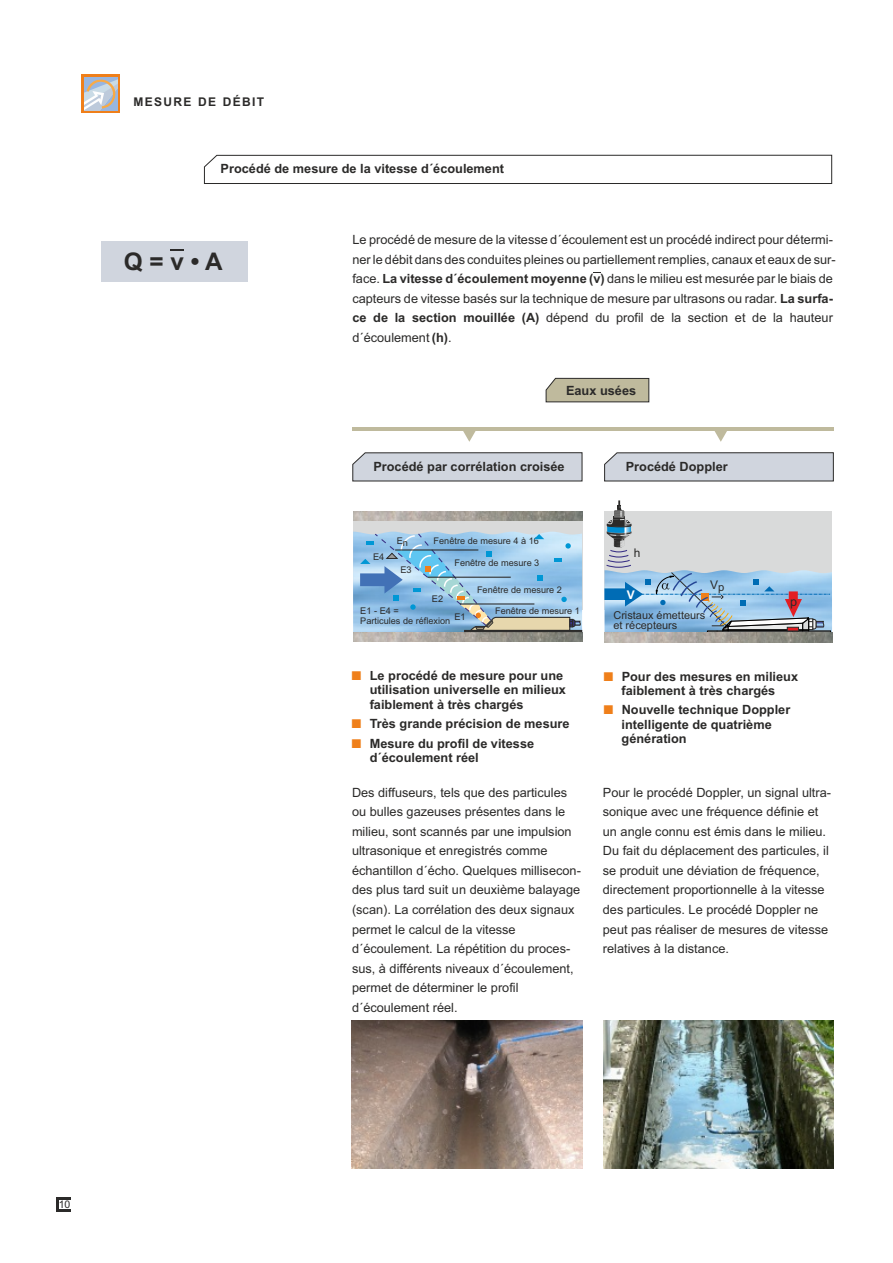
<style>
.page{position:relative;width:893px;height:1263px;background:#fff}
.page>*{position:absolute;margin:0;border:0;box-sizing:border-box;transform-origin:0 0}
.t1{font:700 24.3px "Arial";color:#2b2a29}
.t2{font:12.75px/19.5px "Arial";color:#2b2a29}
.t3{font:700 12.75px/14.2px "Arial";color:#2b2a29}
.t4{font:700 12px "Arial";letter-spacing:.11em;color:#2b2a29}
.t5{font:12px "Arial";color:#2b2a29}
.t6{font:700 12px "Arial";color:#fefefe}
.t7{font:10.95px/10.4px "Arial";color:#2b2a29}
.t8{font:10.5px "Arial";color:#2b2a29}
.t9{font:9.15px/10.2px "Arial";color:#2b2a29}
.s1{font-weight:700}
</style>
<div class="page">
<svg style="left:352px;top:452px;width:231px;height:30px;background:#c5c9d1"></svg>
<svg style="left:604px;top:452px;width:230px;height:30px;background:#c5c9d1"></svg>
<svg style="left:545px;top:378px;width:105px;height:25px;background:#b5b198"></svg>
<img style="left:352px;top:1020px;width:230px;height:148px">
<img style="left:603px;top:1020px;width:231px;height:148px">
<svg style="left:204px;top:154px;width:628px;height:30px"></svg>
<svg style="left:56px;top:1197px;width:15px;height:15px"></svg>
<div style="left:101px;top:241px;width:146px;height:40px;background:#d0d5de"></div>
<svg style="left:171px;top:249px;width:13px;height:1px"></svg>
<hr style="left:352px;top:427px;width:482px;height:3px;background:#bfba9d">
<svg style="left:713px;top:430px;width:15px;height:12px"></svg>
<svg style="left:462px;top:430px;width:15px;height:12px"></svg>
<div style="left:82px;top:75px;width:38px;height:38px;background:#ef7f1a"></div>
<div style="left:84px;top:77px;width:34px;height:34px;background:#98b6e0"></div>
<svg style="left:84px;top:79px;width:34px;height:32px"></svg>
<svg style="left:604px;top:500px;width:227px;height:133px;background:#b6c8d7"></svg>
<svg style="left:604px;top:633px;width:228px;height:9px;background:#a39e96"></svg>
<div style="left:353px;top:519px;width:229px;height:90px;background:#d9dada"></div>
<img style="left:353px;top:532px;width:7px;height:100px">
<img style="left:353px;top:511px;width:229px;height:10px">
<svg style="left:353px;top:632px;width:229px;height:10px;background:#a39e96"></svg>
<svg style="left:360px;top:532px;width:223px;height:101px;background:#97bfdc"></svg>
<p class="t4" style="left:133px;top:97px;width:132px">MESURE DE DÉBIT</p>
<p class="t3" style="left:221px;top:163px;width:285px">Procédé de mesure de la vitesse d´écoulement</p>
<h1 class="t1" style="left:124px;top:252px;width:100px">Q = v • A</h1>
<p class="t2" style="left:352px;top:231px;width:485px">Le procédé de mesure de la vitesse d´écoulement est un procédé indirect pour détermi&shy;ner le débit dans des conduites pleines ou partiellement remplies, canaux et eaux de sur&shy;face. <span class="s1">La vitesse d´écoulement moyenne (v)</span> dans le milieu est mesurée par le biais de capteurs de vitesse basés sur la technique de mesure par ultrasons ou radar. <span class="s1">La surfa&shy;ce de la section mouillée (A)</span> dépend du profil de la section et de la hauteur d´écoulement <span class="s1">(h)</span>.</p>
<p class="t3" style="left:566px;top:385px;width:72px">Eaux usées</p>
<p class="t3" style="left:373px;top:461px;width:193px">Procédé par corrélation croisée</p>
<p class="t3" style="left:626px;top:461px;width:104px">Procédé Doppler</p>
<p class="t9" style="left:373px;top:552px;width:13px">E4</p>
<p class="t9" style="left:397px;top:536px;width:8px">E</p>
<p class="t9" style="left:434px;top:536px;width:107px">Fenêtre de mesure 4 à 16</p>
<p class="t9" style="left:403px;top:539px;width:7px">n</p>
<p class="t9" style="left:400px;top:565px;width:13px">E3</p>
<p class="t9" style="left:454px;top:559px;width:86px">Fenêtre de mesure 3</p>
<p class="t5" style="left:634px;top:548px;width:8px">h</p>
<p class="t9" style="left:432px;top:595px;width:13px">E2</p>
<p class="t9" style="left:477px;top:586px;width:86px">Fenêtre de mesure 2</p>
<p class="t6" style="left:627px;top:590px;width:9px">V</p>
<p class="t5" style="left:710px;top:580px;width:16px">V<sub>p</sub></p>
<p class="t9" style="left:360px;top:606px;width:92px">E1 - E4 =<br>Particules de réflexion</p>
<p class="t9" style="left:454px;top:612px;width:13px">E1</p>
<p class="t9" style="left:495px;top:606px;width:86px">Fenêtre de mesure 1</p>
<p class="t7" style="left:613px;top:611px;width:93px">Cristaux émetteurs et récepteurs</p>
<p class="t2" style="left:790px;top:593px;width:9px">p</p>
<p class="t3" style="left:370px;top:670px;width:198px">Le procédé de mesure pour une utilisation universelle en milieux faiblement à très chargés</p>
<p class="t3" style="left:370px;top:715px;width:201px;line-height:19.5px">Très grande précision de mesure<br>Mesure du profil de vitesse</p>
<p class="t3" style="left:370px;top:751px;width:111px">d´écoulement réel</p>
<p class="t3" style="left:622px;top:670px;width:178px">Pour des mesures en milieux faiblement à très chargés</p>
<p class="t3" style="left:622px;top:704px;width:170px">Nouvelle technique Doppler intelligente de quatrième génération</p>
<p class="t2" style="left:352px;top:784px;width:230px">Des diffuseurs, tels que des particules ou bulles gazeuses présentes dans le milieu, sont scannés par une impulsion ultrasonique et enregistrés comme échantillon d´écho. Quelques millisecon&shy;des plus tard suit un deuxième balayage (scan). La corrélation des deux signaux permet le calcul de la vitesse d´écoulement. La répétition du proces&shy;sus, à différents niveaux d´écoulement, permet de déterminer le profil d´écoulement réel.</p>
<p class="t2" style="left:603px;top:784px;width:230px">Pour le procédé Doppler, un signal ultra&shy;sonique avec une fréquence définie et un angle connu est émis dans le milieu.<br>Du fait du déplacement des particules, il se produit une déviation de fréquence, directement proportionnelle à la vitesse des particules. Le procédé Doppler ne peut pas réaliser de mesures de vitesse relatives à la distance.</p>
<p class="t8" style="left:59px;top:1200px;width:13px">10</p>
</div>
